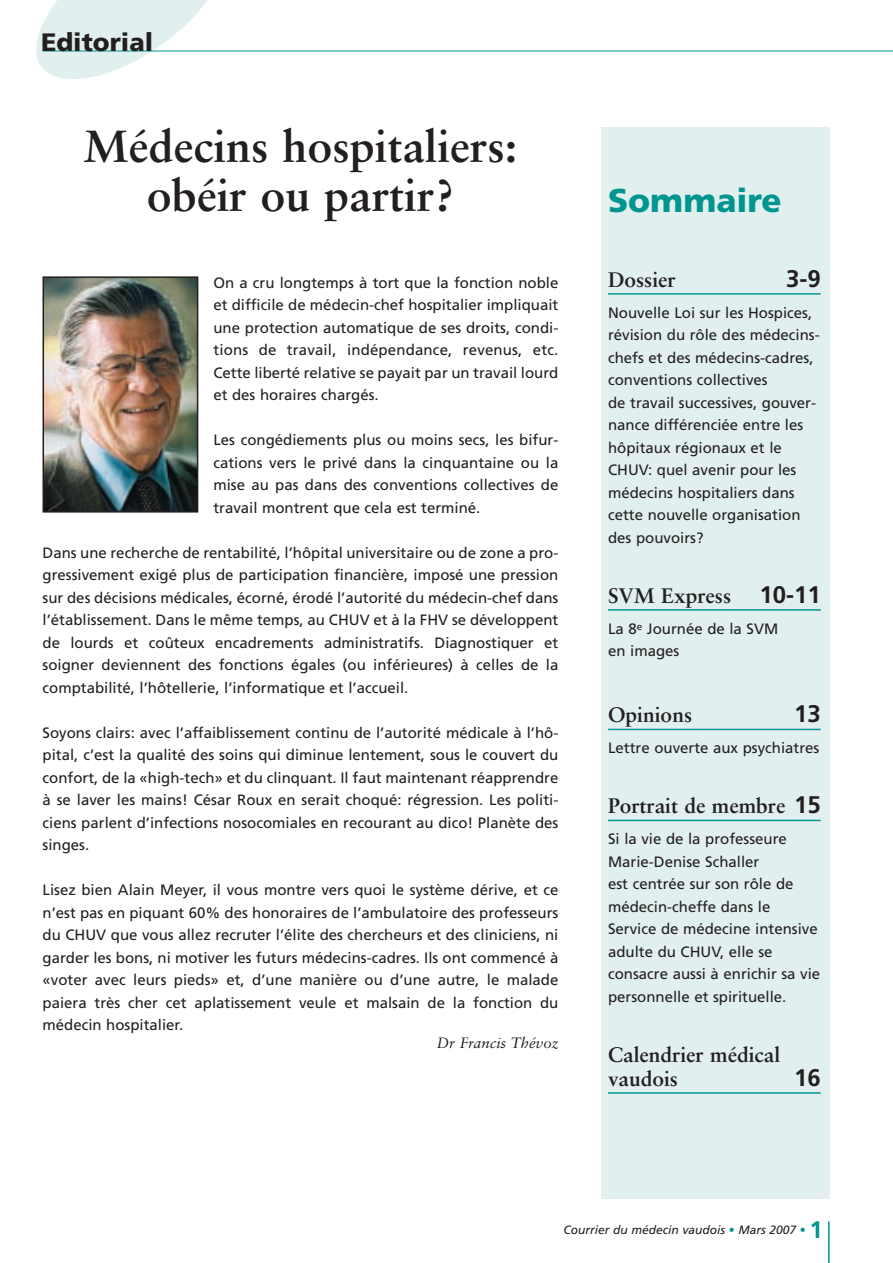
<style>
.page{position:relative;width:893px;height:1263px;background:#fff}
.page>*{position:absolute;margin:0;border:0;box-sizing:border-box;transform-origin:0 0}
.t1{font:700 45px/49.5px "Sabon";color:#231f20;text-align:center}
.t2{font:900 33px "Frutiger";color:#00958e}
.t3{font:900 25.2px "Frutiger";color:#231f20}
.t4{font:700 24px "Frutiger";color:#231f20}
.t5{font:700 21px/24px "Sabon";color:#231f20}
.t6{font:15px/22.5px "Frutiger";color:#231f20;text-align:justify}
.t7{font:italic 15px "Sabon";color:#231f20}
.t8{font:italic 12px "Frutiger";color:#231f20}
.s1{font-family:"Frutiger";font-size:24px}
.s2{font-weight:700;font-style:normal;color:#00958e}
.s3{font-weight:700;font-style:normal;font-size:24px;color:#00958e}
</style>
<div class="page">
<hr style="left:828px;top:1221px;width:2px;height:42px;background:#00958e">
<div style="left:601px;top:128px;width:228px;height:1071px;background:#e1f0ef"></div>
<hr style="left:608px;top:293px;width:213px;height:2px;background:#00958e">
<hr style="left:608px;top:609px;width:213px;height:2px;background:#00958e">
<hr style="left:608px;top:729px;width:213px;height:1px;background:#00958e">
<hr style="left:608px;top:820px;width:213px;height:1px;background:#00958e">
<hr style="left:608px;top:1092px;width:213px;height:2px;background:#00958e">
<svg style="left:36px;top:0;width:204px;height:79px"></svg>
<hr style="left:43px;top:51px;width:850px;height:1px;background:#00958e">
<img style="left:46px;top:279px;width:149px;height:231px">
<div style="left:43px;top:276px;width:155px;height:237px;border:2px solid #231f20"></div>
<h3 class="t3" style="left:41px;top:32px;width:114px">Editorial</h3>
<h1 class="t1" style="left:84px;top:125px;width:435px">Médecins hospitaliers: obéir ou partir?</h1>
<p class="t6" style="left:213px;top:272px;width:347px">On a cru longtemps à tort que la fonction noble et difficile de médecin-chef hospitalier impliquait une protection automatique de ses droits, condi&shy;tions de travail, indépendance, revenus, etc.<br>Cette liberté relative se payait par un travail lourd et des horaires chargés.</p>
<p class="t6" style="left:213px;top:430px;width:347px">Les congédiements plus ou moins secs, les bifur&shy;cations vers le privé dans la cinquantaine ou la mise au pas dans des conventions collectives de travail montrent que cela est terminé.</p>
<p class="t6" style="left:43px;top:542px;width:517px">Dans une recherche de rentabilité, l’hôpital universitaire ou de zone a pro&shy;gressivement exigé plus de participation financière, imposé une pression sur des décisions médicales, écorné, érodé l’autorité du médecin-chef dans l’établissement. Dans le même temps, au CHUV et à la FHV se développent de lourds et coûteux encadrements administratifs. Diagnostiquer et soigner deviennent des fonctions égales (ou inférieures) à celles de la comptabilité, l’hôtellerie, l’informatique et l’accueil.</p>
<p class="t6" style="left:43px;top:722px;width:517px">Soyons clairs: avec l’affaiblissement continu de l’autorité médicale à l’hô&shy;pital, c’est la qualité des soins qui diminue lentement, sous le couvert du confort, de la «high-tech» et du clinquant. Il faut maintenant réapprendre à se laver les mains! César Roux en serait choqué: régression. Les politi&shy;ciens parlent d’infections nosocomiales en recourant au dico! Planète des singes.</p>
<p class="t6" style="left:43px;top:880px;width:517px">Lisez bien Alain Meyer, il vous montre vers quoi le système dérive, et ce n’est pas en piquant 60% des honoraires de l’ambulatoire des professeurs du CHUV que vous allez recruter l’élite des chercheurs et des cliniciens, ni garder les bons, ni motiver les futurs médecins-cadres. Ils ont commencé à «voter avec leurs pieds» et, d’une manière ou d’une autre, le malade paiera très cher cet aplatissement veule et malsain de la fonction du médecin hospitalier.</p>
<p class="t7" style="left:437px;top:1037px;width:123px">Dr Francis Thévoz</p>
<h2 class="t2" style="left:608px;top:187px;width:175px">Sommaire</h2>
<h3 class="t5" style="left:608px;top:269px;width:69px">Dossier</h3>
<h3 class="t4" style="left:786px;top:269px;width:36px">3-9</h3>
<p class="t6" style="left:608px;top:302px;width:213px;text-align:left">Nouvelle Loi sur les Hospices, révision du rôle des médecins&shy;chefs et des médecins-cadres, conventions collectives<br>de travail successives, gouver&shy;nance différenciée entre les hôpitaux régionaux et le<br>CHUV: quel avenir pour les médecins hospitaliers dans cette nouvelle organisation des pouvoirs?</p>
<h3 class="t5" style="left:608px;top:585px;width:214px">SVM Express <span class="s1">10-11</span></h3>
<p class="t6" style="left:608px;top:618px;width:172px">La 8<sup>e</sup> Journée de la SVM en images</p>
<h3 class="t5" style="left:608px;top:705px;width:86px">Opinions</h3>
<h3 class="t4" style="left:794px;top:704px;width:28px">13</h3>
<p class="t6" style="left:608px;top:738px;width:213px">Lettre ouverte aux psychiatres</p>
<h3 class="t5" style="left:608px;top:796px;width:214px">Portrait de membre <span class="s1">15</span></h3>
<p class="t6" style="left:608px;top:829px;width:214px;text-align:left">Si la vie de la professeure<br>Marie-Denise Schaller<br>est centrée sur son rôle de médecin-cheffe dans le<br>Service de médecine intensive adulte du CHUV, elle se consacre aussi à enrichir sa vie personnelle et spirituelle.</p>
<h3 class="t5" style="left:608px;top:1044px;width:174px">Calendrier médical vaudois</h3>
<h3 class="t4" style="left:794px;top:1068px;width:28px">16</h3>
<p class="t8" style="left:563px;top:1225px;width:261px">Courrier du médecin vaudois <span class="s2">•</span> Mars 2007 <span class="s2">•</span> <span class="s3">1</span></p>
</div>
